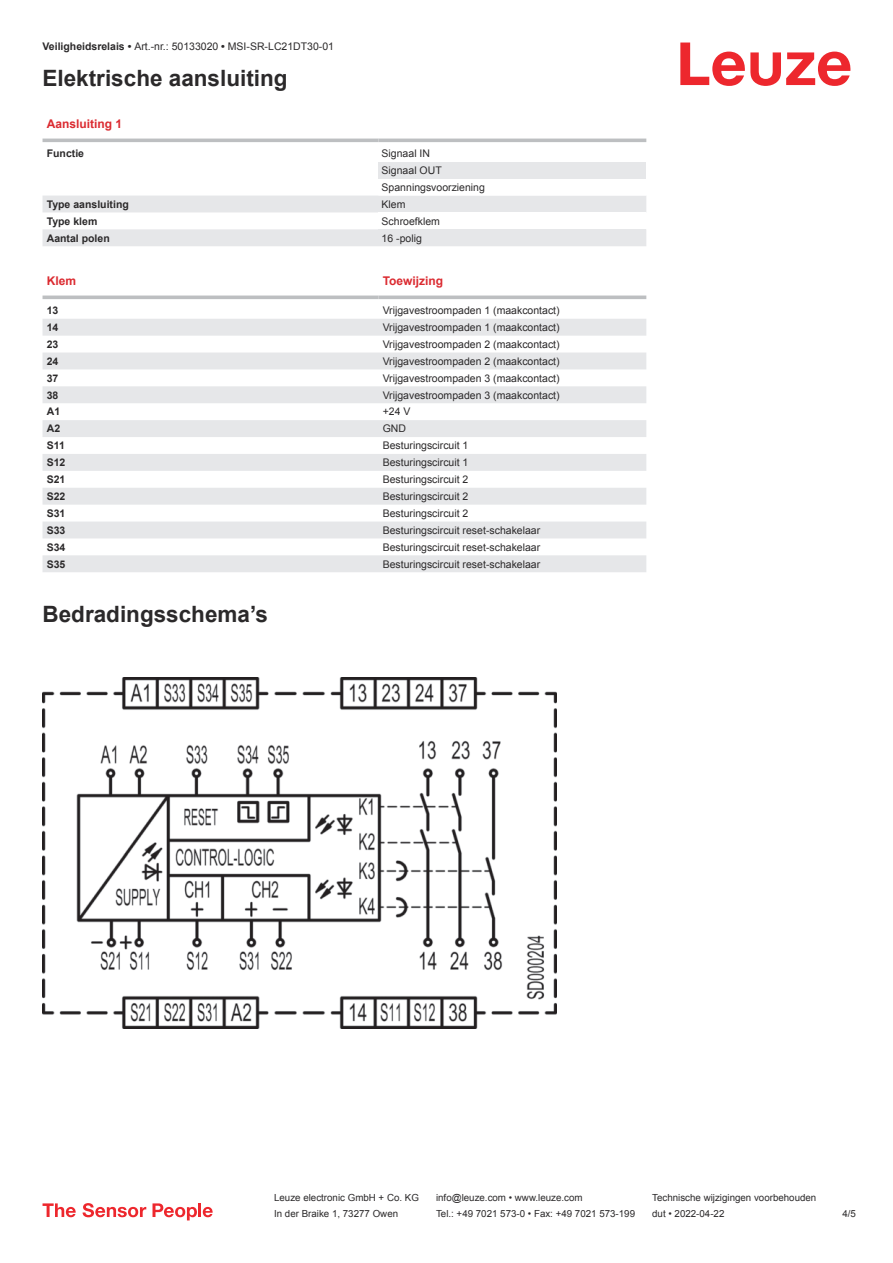
<style>
.page{position:relative;width:893px;height:1263px;background:#fff}
.page>*{position:absolute;margin:0;border:0;box-sizing:border-box;transform-origin:0 0}
.t1{font:700 22.5px "Arial";color:#2b292a}
.t2{font:700 12px "Arial";color:#db2a30}
.t3{font:10.5px/17px "Arial";color:#2b292a}
.t4{font:700 10.5px "Arial";color:#2b292a}
.t5{font:9.75px "Arial";color:#2b292a}
.s1{font-weight:700}
</style>
<div class="page">
<svg style="left:680px;top:43px;width:170px;height:43px"></svg>
<svg style="left:43px;top:138px;width:603px;height:1px"></svg>
<hr style="left:43px;top:139px;width:335px;height:3px;background:#bdbfc1">
<hr style="left:378px;top:139px;width:268px;height:3px;background:#bdbfc1">
<svg style="left:43px;top:195px;width:335px;height:51px"></svg>
<div style="left:378px;top:162px;width:268px;height:17px;background:#e6e7e9"></div>
<div style="left:378px;top:196px;width:268px;height:16px;background:#e6e7e9"></div>
<div style="left:378px;top:229px;width:268px;height:17px;background:#e6e7e9"></div>
<svg style="left:43px;top:319px;width:603px;height:253px;fill:#e6e7e9"></svg>
<hr style="left:43px;top:296px;width:335px;height:3px;background:#bdbfc1">
<hr style="left:378px;top:296px;width:268px;height:3px;background:#bdbfc1">
<svg style="left:43px;top:1203px;width:33px;height:14px"></svg>
<svg style="left:83px;top:1203px;width:63px;height:14px"></svg>
<svg style="left:153px;top:1203px;width:44px;height:17px"></svg>
<hr style="left:198px;top:1203px;width:3px;height:14px;background:#ed272d">
<svg style="left:203px;top:1207px;width:10px;height:10px"></svg>
<img style="left:43px;top:677px;width:513px;height:352px">
<p class="t3" style="left:43px;top:39px;width:293px"><span class="s1">Veiligheidsrelais •</span> Art.-nr.: 50133020 <span class="s1">•</span> MSI-SR-LC21DT30-01</p>
<h1 class="t1" style="left:43px;top:70px;width:247px">Elektrische aansluiting</h1>
<p class="t2" style="left:47px;top:119px;width:77px">Aansluiting 1</p>
<p class="t4" style="left:47px;top:149px;width:39px">Functie</p>
<p class="t3" style="left:382px;top:146px;width:105px">Signaal IN<br>Signaal OUT<br>Spanningsvoorziening</p>
<p class="t4" style="left:47px;top:200px;width:84px">Type aansluiting</p>
<p class="t3" style="left:382px;top:197px;width:25px">Klem</p>
<p class="t4" style="left:47px;top:217px;width:52px">Type klem</p>
<p class="t3" style="left:382px;top:213px;width:60px">Schroefklem</p>
<p class="t4" style="left:47px;top:234px;width:65px">Aantal polen</p>
<p class="t3" style="left:382px;top:230px;width:42px">16 -polig</p>
<p class="t2" style="left:47px;top:276px;width:31px">Klem</p>
<p class="t2" style="left:383px;top:276px;width:62px">Toewijzing</p>
<p class="t4" style="left:47px;top:306px;width:13px">13</p>
<p class="t3" style="left:383px;top:302px;width:179px">Vrijgavestroompaden 1 (maakcontact)</p>
<p class="t4" style="left:47px;top:323px;width:13px">14</p>
<p class="t3" style="left:383px;top:319px;width:179px">Vrijgavestroompaden 1 (maakcontact)</p>
<p class="t4" style="left:47px;top:340px;width:13px">23</p>
<p class="t3" style="left:383px;top:336px;width:179px">Vrijgavestroompaden 2 (maakcontact)</p>
<p class="t4" style="left:47px;top:357px;width:13px">24</p>
<p class="t3" style="left:383px;top:352px;width:179px">Vrijgavestroompaden 2 (maakcontact)</p>
<p class="t4" style="left:47px;top:374px;width:13px">37</p>
<p class="t3" style="left:383px;top:369px;width:179px">Vrijgavestroompaden 3 (maakcontact)</p>
<p class="t4" style="left:47px;top:391px;width:13px">38</p>
<p class="t3" style="left:383px;top:386px;width:179px">Vrijgavestroompaden 3 (maakcontact)</p>
<p class="t4" style="left:47px;top:408px;width:15px">A1</p>
<p class="t3" style="left:383px;top:404px;width:29px">+24 V</p>
<p class="t4" style="left:47px;top:425px;width:15px">A2</p>
<p class="t3" style="left:383px;top:421px;width:25px">GND</p>
<p class="t4" style="left:47px;top:442px;width:20px">S11</p>
<p class="t3" style="left:383px;top:438px;width:87px">Besturingscircuit 1</p>
<p class="t4" style="left:47px;top:458px;width:20px">S12</p>
<p class="t3" style="left:383px;top:455px;width:87px">Besturingscircuit 1</p>
<p class="t4" style="left:47px;top:475px;width:20px">S21</p>
<p class="t3" style="left:383px;top:472px;width:87px">Besturingscircuit 2</p>
<p class="t4" style="left:47px;top:492px;width:20px">S22</p>
<p class="t3" style="left:383px;top:489px;width:87px">Besturingscircuit 2</p>
<p class="t4" style="left:47px;top:509px;width:20px">S31</p>
<p class="t3" style="left:383px;top:506px;width:87px">Besturingscircuit 2</p>
<p class="t4" style="left:47px;top:526px;width:20px">S33</p>
<p class="t3" style="left:383px;top:522px;width:159px">Besturingscircuit reset-schakelaar</p>
<p class="t4" style="left:47px;top:543px;width:20px">S34</p>
<p class="t3" style="left:383px;top:539px;width:159px">Besturingscircuit reset-schakelaar</p>
<p class="t4" style="left:47px;top:560px;width:20px">S35</p>
<p class="t3" style="left:383px;top:556px;width:159px">Besturingscircuit reset-schakelaar</p>
<h1 class="t1" style="left:43px;top:606px;width:227px">Bedradingsschema’s</h1>
<p class="t5" style="left:274px;top:1194px;width:146px">Leuze electronic GmbH + Co. KG</p>
<p class="t5" style="left:436px;top:1194px;width:148px">info@leuze.com • www.leuze.com</p>
<p class="t5" style="left:652px;top:1194px;width:166px">Technische wijzigingen voorbehouden</p>
<p class="t5" style="left:274px;top:1210px;width:126px">In der Braike 1, 73277 Owen</p>
<p class="t5" style="left:436px;top:1210px;width:201px">Tel.: +49 7021 573-0 • Fax: +49 7021 573-199</p>
<p class="t5" style="left:652px;top:1210px;width:74px">dut • 2022-04-22</p>
<p class="t5" style="left:842px;top:1210px;width:15px">4 /5</p>
</div>
